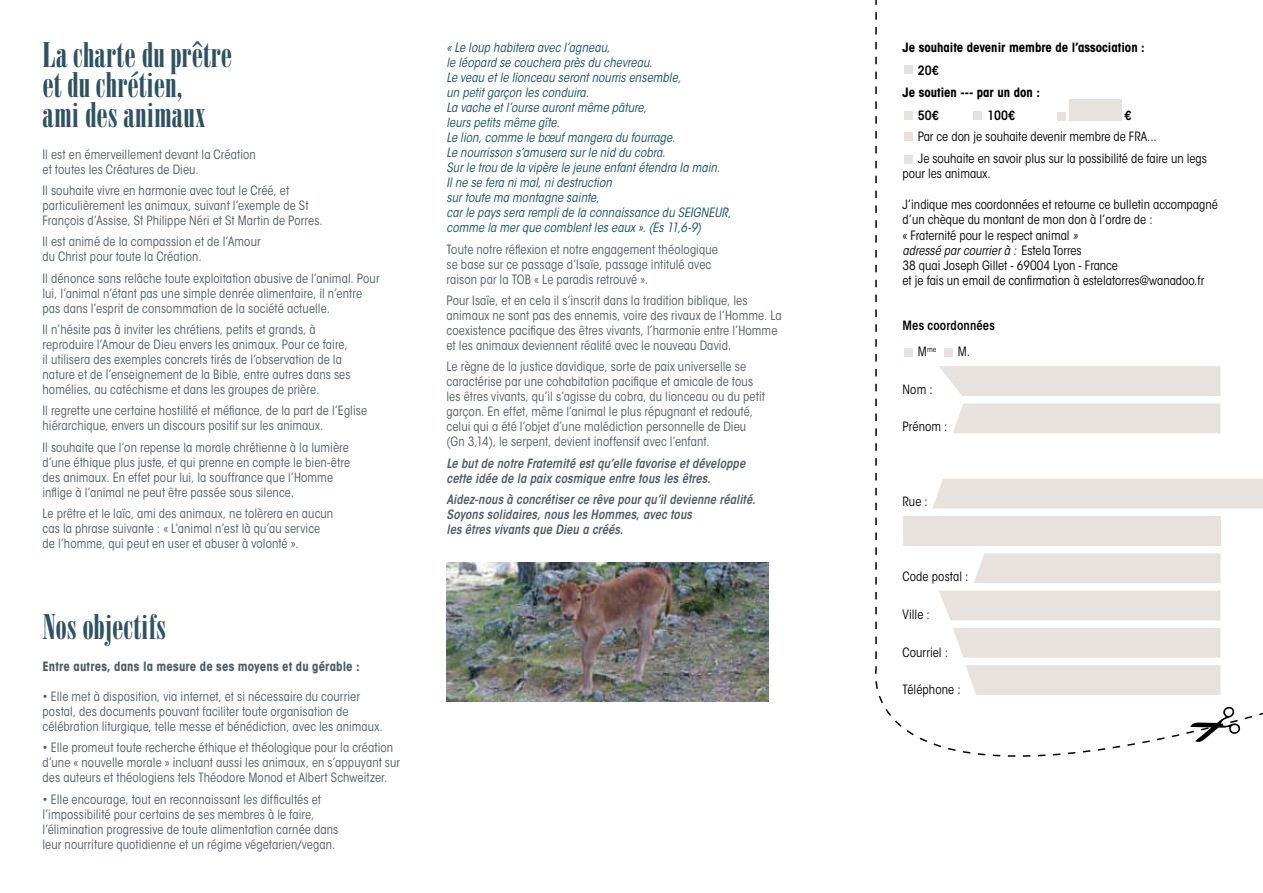
<style>
.page{position:relative;width:1263px;height:893px;background:#fff}
.page>*{position:absolute;margin:0;border:0;box-sizing:border-box;transform-origin:0 0}
.t1{font:34.5px/30px "Bodoni Std Poster Compressed";letter-spacing:.005em;color:#2e5261}
.t2{font:condensed 12.75px/15px "ITC Avant Garde Std";letter-spacing:.005em;color:#4d5c64}
.t3{font:italic condensed 12.75px/15px "ITC Avant Garde Std";letter-spacing:.01em;color:#134d60}
.t4{font:condensed 12.75px/15.3px "ITC Avant Garde Std";color:#000}
.t5{font:italic 600 condensed 12.75px/15px "ITC Avant Garde Std";letter-spacing:.005em;color:#4d5c64}
.t6{font:700 condensed 12.75px "ITC Avant Garde Std";color:#000}
.t7{font:700 condensed 12.75px "ITC Avant Garde Std";letter-spacing:.01em;color:#4d5c64}
.t8{font:600 condensed 12.75px "ITC Avant Garde Std";letter-spacing:.01em;color:#000}
.t9{font:condensed 7.5px "ITC Avant Garde Std";color:#000}
.s1{font-style:italic}
.s2{font-size:12.75px}
</style>
<div class="page">
<svg style="left:895px;top:716px;width:358px;height:41px"></svg>
<svg style="left:875px;top:0;width:388px;height:716px"></svg>
<img style="left:446px;top:563px;width:322px;height:138px">
<svg style="left:1188px;top:705px;width:53px;height:42px"></svg>
<h1 class="t1" style="left:43px;top:39px;width:191px">La charte du prêtre et du chrétien,<br>ami des animaux</h1>
<p class="t2" style="left:43px;top:147px;width:215px">Il est en émerveillement devant la Création et toutes les Créatures de Dieu.</p>
<p class="t2" style="left:43px;top:183px;width:282px">Il souhaite vivre en harmonie avec tout le Créé, et particulièrement les animaux, suivant l’exemple de St<br>François d’Assise, St Philippe Néri et St Martin de Porres.</p>
<p class="t2" style="left:43px;top:234px;width:220px">Il est animé de la compassion et de l’Amour du Christ pour toute la Création.</p>
<p class="t2" style="left:43px;top:271px;width:338px">Il dénonce sans relâche toute exploitation abusive de l’animal. Pour lui, l’animal n’étant pas une simple denrée alimentaire, il n’entre pas dans l’esprit de consommation de la société actuelle.</p>
<p class="t2" style="left:43px;top:322px;width:310px">Il n’hésite pas à inviter les chrétiens, petits et grands, à reproduire l’Amour de Dieu envers les animaux. Pour ce faire, il utilisera des exemples concrets tirés de l’observation de la nature et de l’enseignement de la Bible, entre autres dans ses homélies, au catéchisme et dans les groupes de prière.</p>
<p class="t2" style="left:43px;top:403px;width:326px">Il regrette une certaine hostilité et méfiance, de la part de l’Eglise hiérarchique, envers un discours positif sur les animaux.</p>
<p class="t2" style="left:43px;top:440px;width:309px">Il souhaite que l’on repense la morale chrétienne à la lumière d’une éthique plus juste, et qui prenne en compte le bien-être des animaux. En effet pour lui, la souffrance que l’Homme inflige à l’animal ne peut être passée sous silence.</p>
<p class="t2" style="left:43px;top:506px;width:292px">Le prêtre et le laïc, ami des animaux, ne tolèrera en aucun cas la phrase suivante : « L’animal n’est là qu’au service de l’homme, qui peut en user et abuser à volonté ».</p>
<h1 class="t1" style="left:43px;top:611px;width:125px">Nos objectifs</h1>
<p class="t7" style="left:43px;top:658px;width:319px">Entre autres, dans la mesure de ses moyens et du gérable :</p>
<p class="t2" style="left:43px;top:689px;width:342px">• Elle met à disposition, via internet, et si nécessaire du courrier postal, des documents pouvant faciliter toute organisation de célébration liturgique, telle messe et bénédiction, avec les animaux.</p>
<p class="t2" style="left:43px;top:740px;width:359px">• Elle promeut toute recherche éthique et théologique pour la création d’une « nouvelle morale » incluant aussi les animaux, en s’appuyant sur des auteurs et théologiens tels Théodore Monod et Albert Schweitzer.</p>
<p class="t2" style="left:43px;top:792px;width:297px">• Elle encourage, tout en reconnaissant les difficultés et l’impossibilité pour certains de ses membres à le faire, l’élimination progressive de toute alimentation carnée dans leur nourriture quotidienne et un régime végetarien/vegan.</p>
<p class="t3" style="left:446px;top:40px;width:286px">« Le loup habitera avec l’agneau,<br>le léopard se couchera près du chevreau.<br>Le veau et le lionceau seront nourris ensemble,<br>un petit garçon les conduira.<br>La vache et l’ourse auront même pâture,<br>leurs petits même gîte.<br>Le lion, comme le bœuf mangera du fourrage.<br>Le nourrisson s’amusera sur le nid du cobra.<br>Sur le trou de la vipère le jeune enfant étendra la main.<br>Il ne se fera ni mal, ni destruction<br>sur toute ma montagne sainte,<br>car le pays sera rempli de la connaissance du SEIGNEUR, comme la mer que comblent les eaux ». (Es 11,6-9)</p>
<p class="t2" style="left:446px;top:242px;width:273px">Toute notre réflexion et notre engagement théologique se base sur ce passage d’Isaïe, passage intitulé avec raison par la TOB « Le paradis retrouvé ».</p>
<p class="t2" style="left:446px;top:293px;width:337px">Pour Isaïe, et en cela il s’inscrit dans la tradition biblique, les animaux ne sont pas des ennemis, voire des rivaux de l’Homme. La coexistence pacifique des êtres vivants, l’harmonie entre l’Homme et les animaux deviennent réalité avec le nouveau David.</p>
<p class="t2" style="left:446px;top:359px;width:320px">Le règne de la justice davidique, sorte de paix universelle se caractérise par une cohabitation pacifique et amicale de tous les êtres vivants, qu’il s’agisse du cobra, du lionceau ou du petit garçon. En effet, même l’animal le plus répugnant et redouté, celui qui a été l’objet d’une malédiction personnelle de Dieu (Gn 3,14), le serpent, devient inoffensif avec l’enfant.</p>
<p class="t5" style="left:446px;top:456px;width:300px">Le but de notre Fraternité est qu’elle favorise et développe cette idée de la paix cosmique entre tous les êtres.</p>
<p class="t5" style="left:446px;top:492px;width:311px">Aidez-nous à concrétiser ce rêve pour qu’il devienne réalité.<br>Soyons solidaires, nous les Hommes, avec tous<br>les êtres vivants que Dieu a créés.</p>
<p class="t6" style="left:902px;top:40px;width:244px">Je souhaite devenir membre de l’association :</p>
<p class="t8" style="left:918px;top:62px;width:22px">20€</p>
<p class="t6" style="left:902px;top:85px;width:139px">Je soutien --- par un don :</p>
<p class="t8" style="left:918px;top:107px;width:22px">50€</p>
<p class="t8" style="left:987px;top:107px;width:29px">100€</p>
<p class="t8" style="left:1124px;top:107px;width:9px">€</p>
<p class="t4" style="left:918px;top:126px;width:291px;line-height:21.6px">Par ce don je souhaite devenir membre de FRA...<br>Je souhaite en savoir plus sur la possibilité de faire un legs</p>
<p class="t4" style="left:902px;top:166px;width:90px">pour les animaux.</p>
<p class="t4" style="left:902px;top:197px;width:317px">J’indique mes coordonnées et retourne ce bulletin accompagné d’un chèque du montant de mon don à l’ordre de :<br>« Fraternité pour le respect animal <span class="s1">»<br>adressé par courrier à :</span> Estela Torres<br>38 quai Joseph Gillet - 69004 Lyon - France<br>et je fais un email de confirmation à estelatorres@wanadoo.fr</p>
<p class="t8" style="left:902px;top:317px;width:94px">Mes coordonnées</p>
<p class="t9" style="left:918px;top:345px;width:20px"><span class="s2">M</span>me</p>
<p class="t4" style="left:958px;top:344px;width:14px">M.</p>
<p class="t4" style="left:902px;top:382px;width:32px">Nom :</p>
<p class="t4" style="left:902px;top:419px;width:46px">Prénom :</p>
<p class="t4" style="left:902px;top:494px;width:27px">Rue :</p>
<p class="t4" style="left:902px;top:569px;width:68px">Code postal :</p>
<p class="t4" style="left:902px;top:607px;width:29px">Ville :</p>
<p class="t4" style="left:902px;top:644px;width:47px">Courriel :</p>
<p class="t4" style="left:902px;top:682px;width:60px">Téléphone :</p>
</div>
